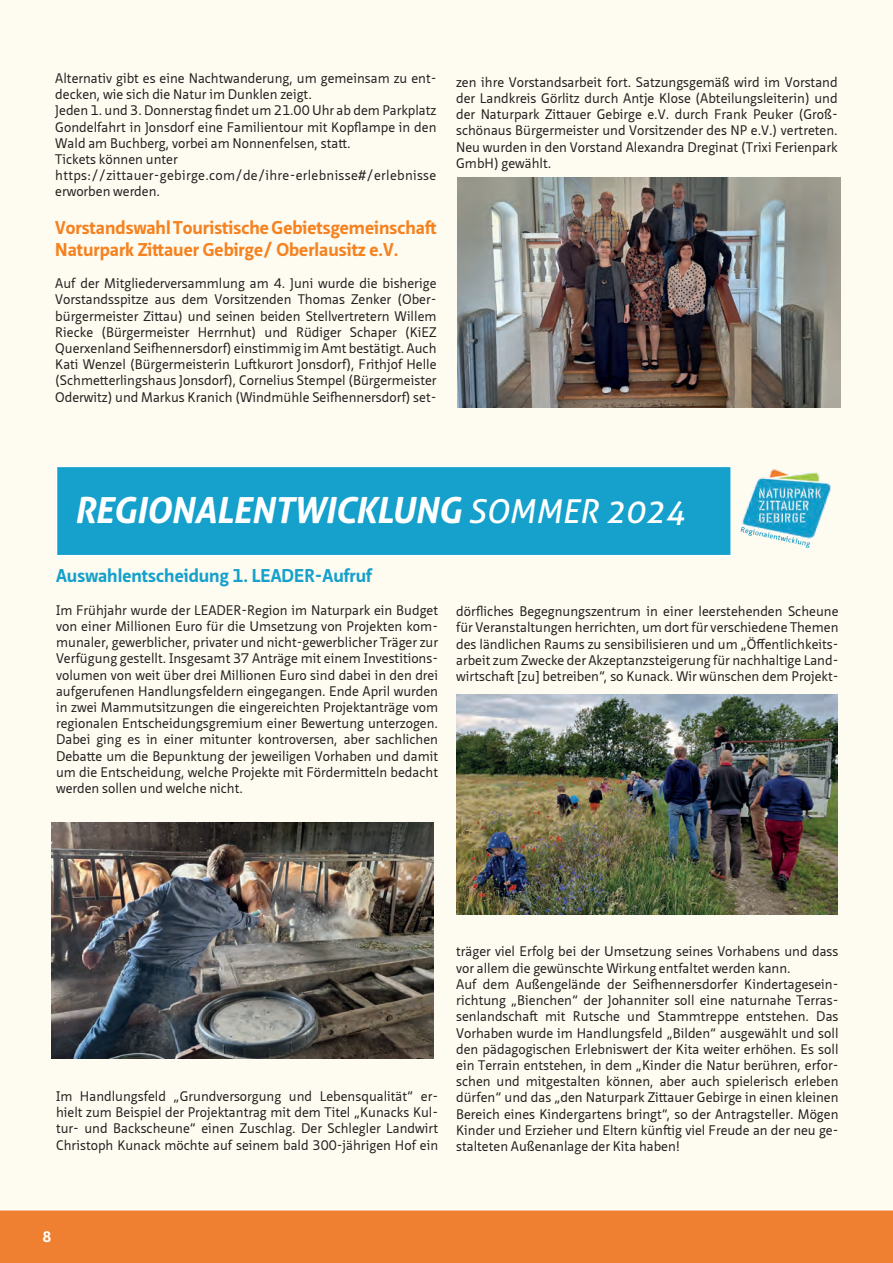
<style>
.page{position:relative;width:893px;height:1263px;background:#fff}
.page>*{position:absolute;margin:0;border:0;box-sizing:border-box;transform-origin:0 0}
.t1{font:italic 700 36px "Aller";letter-spacing:-.02em;color:#fff}
.t2{font:700 18px/21.6px "Neue Sans Pro";color:#f58220}
.t3{font:700 18px "Neue Sans Pro";color:#15a1cc}
.t4{font:700 15px "Aller";color:#fff}
.t5{font:13.5px/16.2px "Neue Sans Pro";color:#231f20;text-align:justify}
.s1{font-weight:400;font-size:33px}
</style>
<div class="page">
<div style="left:0;top:0;width:893px;height:1229px;background:#fefbf0"></div>
<div style="left:0;top:1209px;width:893px;height:54px;background:#f08031"></div>
<img style="left:458px;top:178px;width:382px;height:229px">
<div style="left:56px;top:466px;width:676px;height:90px;background:#15a1cc;border:2px solid #fff"></div>
<img style="left:456px;top:694px;width:382px;height:221px">
<img style="left:51px;top:822px;width:382px;height:237px">
<img style="left:731px;top:466px;width:100px;height:90px">
<p class="t5" style="left:55px;top:70px;width:383px;text-align:left">Alternativ gibt es eine Nachtwanderung, um gemeinsam zu ent&shy;decken, wie sich die Natur im Dunklen zeigt.<br>Jeden 1. und 3. Donnerstag findet um 21.00 Uhr ab dem Parkplatz Gondelfahrt in Jonsdorf eine Familientour mit Kopflampe in den Wald am Buchberg, vorbei am Nonnenfelsen, statt.<br>Tickets können unter https://zittauer-gebirge.com/de/ihre-erlebnisse#/erlebnisse erworben werden.</p>
<h2 class="t2" style="left:55px;top:217px;width:383px">Vorstandswahl Touristische Gebietsgemeinschaft<br>Naturpark Zittauer Gebirge/ Oberlausitz e.V.</h2>
<p class="t5" style="left:55px;top:275px;width:383px">Auf der Mitgliederversammlung am 4. Juni wurde die bisherige Vorstandsspitze aus dem Vorsitzenden Thomas Zenker (Ober&shy;bürgermeister Zittau) und seinen beiden Stellvertretern Willem Riecke (Bürgermeister Herrnhut) und Rüdiger Schaper (KiEZ Querxenland Seifhennersdorf) einstimmig im Amt bestätigt. Auch Kati Wenzel (Bürgermeisterin Luftkurort Jonsdorf), Frithjof Helle (Schmetterlingshaus Jonsdorf), Cornelius Stempel (Bürgermeister Oderwitz) und Markus Kranich (Windmühle Seifhennersdorf) set-</p>
<p class="t5" style="left:456px;top:74px;width:383px">zen ihre Vorstandsarbeit fort. Satzungsgemäß wird im Vorstand der Landkreis Görlitz durch Antje Klose (Abteilungsleiterin) und der Naturpark Zittauer Gebirge e.V. durch Frank Peuker (Groß&shy;schönaus Bürgermeister und Vorsitzender des NP e.V.) vertreten.<br>Neu wurden in den Vorstand Alexandra Dreginat (Trixi Ferienpark GmbH) gewählt.</p>
<h1 class="t1" style="left:74px;top:487px;width:612px">REGIONALENTWICKLUNG <span class="s1">SOMMER 2024</span></h1>
<h2 class="t3" style="left:56px;top:564px;width:317px">Auswahlentscheidung 1. LEADER-Aufruf</h2>
<p class="t5" style="left:56px;top:602px;width:384px">Im Frühjahr wurde der LEADER-Region im Naturpark ein Budget von einer Millionen Euro für die Umsetzung von Projekten kom&shy;munaler, gewerblicher, privater und nicht-gewerblicher Träger zur Verfügung gestellt. Insgesamt 37 Anträge mit einem Investitions&shy;volumen von weit über drei Millionen Euro sind dabei in den drei aufgerufenen Handlungsfeldern eingegangen. Ende April wurden in zwei Mammutsitzungen die eingereichten Projektanträge vom regionalen Entscheidungsgremium einer Bewertung unterzogen.<br>Dabei ging es in einer mitunter kontroversen, aber sachlichen Debatte um die Bepunktung der jeweiligen Vorhaben und damit um die Entscheidung, welche Projekte mit Fördermitteln bedacht werden sollen und welche nicht.</p>
<p class="t5" style="left:456px;top:603px;width:384px">dörfliches Begegnungszentrum in einer leerstehenden Scheune für Veranstaltungen herrichten, um dort für verschiedene Themen des ländlichen Raums zu sensibilisieren und um „Öffentlichkeits&shy;arbeit zum Zwecke der Akzeptanzsteigerung für nachhaltige Land&shy;wirtschaft [zu] betreiben“, so Kunack. Wir wünschen dem Projekt-</p>
<p class="t5" style="left:56px;top:1088px;width:384px">Im Handlungsfeld „Grundversorgung und Lebensqualität“ er&shy;hielt zum Beispiel der Projektantrag mit dem Titel „Kunacks Kul&shy;tur- und Backscheune“ einen Zuschlag. Der Schlegler Landwirt Christoph Kunack möchte auf seinem bald 300-jährigen Hof ein</p>
<p class="t5" style="left:456px;top:943px;width:384px;text-align:left">träger viel Erfolg bei der Umsetzung seines Vorhabens und dass vor allem die gewünschte Wirkung entfaltet werden kann.<br>Auf dem Außengelände der Seifhennersdorfer Kindertagesein&shy;richtung „Bienchen“ der Johanniter soll eine naturnahe Terras&shy;senlandschaft mit Rutsche und Stammtreppe entstehen. Das Vorhaben wurde im Handlungsfeld „Bilden“ ausgewählt und soll den pädagogischen Erlebniswert der Kita weiter erhöhen. Es soll ein Terrain entstehen, in dem „Kinder die Natur berühren, erfor&shy;schen und mitgestalten können, aber auch spielerisch erleben dürfen“ und das „den Naturpark Zittauer Gebirge in einen kleinen Bereich eines Kindergartens bringt“, so der Antragsteller. Mögen Kinder und Erzieher und Eltern künftig viel Freude an der neu ge&shy;stalteten Außenanlage der Kita haben!</p>
<p class="t4" style="left:43px;top:1227px;width:10px">8</p>
</div>
